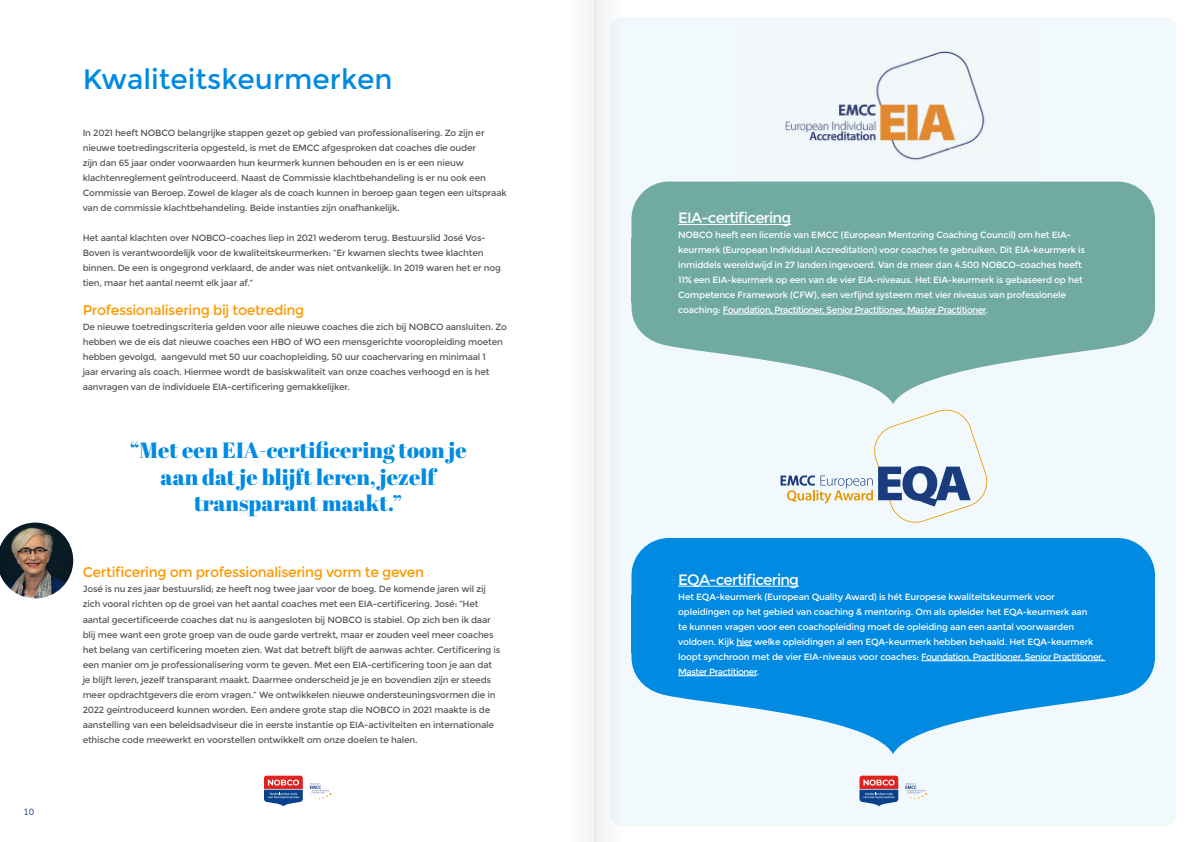
<style>
.page{position:relative;width:1191px;height:842px;background:#fff}
.page>*{position:absolute;margin:0;border:0;box-sizing:border-box;transform-origin:0 0}
.t1{font:28px "Montserrat";color:#008ae1}
.t2{font:22px/26.4px "Abril Fatface";color:#008ae1;text-align:center}
.t3{font:15px "Montserrat";letter-spacing:-.05em;color:#fff}
.t4{font:14px "Montserrat";letter-spacing:-.025em;color:#fa9900}
.t5{font:9px/15px "Montserrat";letter-spacing:-.02em;color:#58595a}
.t6{font:9px/15px "Montserrat";letter-spacing:-.02em;color:#fff}
.t7{font:9px "Nunito";color:#1c3e81}
</style>
<div class="page">
<div style="left:610px;top:17px;width:566px;height:809px;background:#f2f9fd;border-radius:12px"></div>
<img style="left:740px;top:50px;width:297px;height:132px">
<svg style="left:780px;top:409px;width:208px;height:114px"></svg>
<div style="left:631px;top:182px;width:524px;height:138px;background:#70aaa3;border-radius:37px"></div>
<svg style="left:653px;top:289px;width:502px;height:115px;fill:#70aaa3"></svg>
<div style="left:631px;top:538px;width:524px;height:132px;background:#008ae1;border-radius:37px"></div>
<svg style="left:653px;top:639px;width:502px;height:115px;fill:#008ae1"></svg>
<svg style="left:595px;top:0;width:58px;height:842px"></svg>
<hr style="left:678px;top:224px;width:113px;height:1px;background:#fff">
<hr style="left:723px;top:314px;width:262px;height:1px;background:#fff">
<hr style="left:678px;top:586px;width:121px;height:1px;background:#fff">
<svg style="left:736px;top:645px;width:16px;height:1px"></svg>
<hr style="left:921px;top:660px;width:184px;height:1px;background:#fff">
<hr style="left:678px;top:675px;width:78px;height:1px;background:#fff">
<img style="left:0;top:523px;width:73px;height:75px">
<svg style="left:859px;top:776px;width:39px;height:30px"></svg>
<svg style="left:905px;top:783px;width:22px;height:16px"></svg>
<svg style="left:264px;top:776px;width:39px;height:30px"></svg>
<svg style="left:309px;top:783px;width:22px;height:16px"></svg>
<p class="t7" style="left:24px;top:805px;width:12px">10</p>
<h1 class="t1" style="left:83px;top:63px;width:311px">Kwaliteitskeurmerken</h1>
<p class="t5" style="left:83px;top:126px;width:425px">In 2021 heeft NOBCO belangrijke stappen gezet op gebied van professionalisering. Zo zijn er nieuwe toetredingscriteria opgesteld, is met de EMCC afgesproken dat coaches die ouder<br>zijn dan 65 jaar onder voorwaarden hun keurmerk kunnen behouden en is er een nieuw klachtenreglement geïntroduceerd. Naast de Commissie klachtbehandeling is er nu ook een Commissie van Beroep. Zowel de klager als de coach kunnen in beroep gaan tegen een uitspraak van de commissie klachtbehandeling. Beide instanties zijn onafhankelijk.</p>
<p class="t5" style="left:83px;top:231px;width:420px">Het aantal klachten over NOBCO-coaches liep in 2021 wederom terug. Bestuurslid José Vos-Boven is verantwoordelijk voor de kwaliteitskeurmerken: “Er kwamen slechts twee klachten binnen. De een is ongegrond verklaard, de ander was niet ontvankelijk. In 2019 waren het er nog tien, maar het aantal neemt elk jaar af.”</p>
<h3 class="t4" style="left:83px;top:302px;width:223px">Professionalisering bij toetreding</h3>
<p class="t5" style="left:83px;top:320px;width:426px">De nieuwe toetredingscriteria gelden voor alle nieuwe coaches die zich bij NOBCO aansluiten. Zo hebben we de eis dat nieuwe coaches een HBO of WO een mensgerichte vooropleiding moeten hebben gevolgd, aangevuld met 50 uur coachopleiding, 50 uur coachervaring en minimaal 1<br>jaar ervaring als coach. Hiermee wordt de basiskwaliteit van onze coaches verhoogd en is het aanvragen van de individuele EIA-certificering gemakkelijker.</p>
<h2 class="t2" style="left:130px;top:437px;width:338px">“Met een EIA-certificering toon je aan dat je blijft leren, jezelf transparant maakt.”</h2>
<h3 class="t4" style="left:83px;top:564px;width:343px">Certificering om professionalisering vorm te geven</h3>
<p class="t5" style="left:83px;top:582px;width:419px">José is nu zes jaar bestuurslid; ze heeft nog twee jaar voor de boeg. De komende jaren wil zij zich vooral richten op de groei van het aantal coaches met een EIA-certificering. José: “Het aantal gecertificeerde coaches dat nu is aangesloten bij NOBCO is stabiel. Op zich ben ik daar blij mee want een grote groep van de oude garde vertrekt, maar er zouden veel meer coaches het belang van certificering moeten zien. Wat dat betreft blijft de aanwas achter. Certificering is een manier om je professionalisering vorm te geven. Met een EIA-certificering toon je aan dat je blijft leren, jezelf transparant maakt. Daarmee onderscheid je je en bovendien zijn er steeds meer opdrachtgevers die erom vragen.” We ontwikkelen nieuwe ondersteuningsvormen die in 2022 geintroduceerd kunnen worden. Een andere grote stap die NOBCO in 2021 maakte is de aanstelling van een beleidsadviseur die in eerste instantie op EIA-activiteiten en internationale ethische code meewerkt en voorstellen ontwikkelt om onze doelen te halen.</p>
<h3 class="t3" style="left:678px;top:209px;width:114px">EIA-certificering</h3>
<p class="t6" style="left:678px;top:228px;width:408px">NOBCO heeft een licentie van EMCC (European Mentoring Coaching Council) om het EIA&shy;keurmerk (European Individual Accreditation) voor coaches te gebruiken. Dit EIA-keurmerk is inmiddels wereldwijd in 27 landen ingevoerd. Van de meer dan 4.500 NOBCO-coaches heeft 11% een EIA-keurmerk op een van de vier EIA-niveaus. Het EIA-keurmerk is gebaseerd op het Competence Framework (CFW), een verfijnd systeem met vier niveaus van professionele coaching: Foundation, Practitioner, Senior Practitioner, Master Practitioner.</p>
<h3 class="t3" style="left:678px;top:571px;width:122px">EQA-certificering</h3>
<p class="t6" style="left:678px;top:589px;width:427px">Het EQA-keurmerk (European Quality Award) is hét Europese kwaliteitskeurmerk voor opleidingen op het gebied van coaching &amp; mentoring. Om als opleider het EQA-keurmerk aan<br>te kunnen vragen voor een coachopleiding moet de opleiding aan een aantal voorwaarden voldoen. Kijk hier welke opleidingen al een EQA-keurmerk hebben behaald. Het EQA-keurmerk loopt synchroon met de vier EIA-niveaus voor coaches: Foundation, Practitioner, Senior Practitioner, Master Practitioner.</p>
</div>
